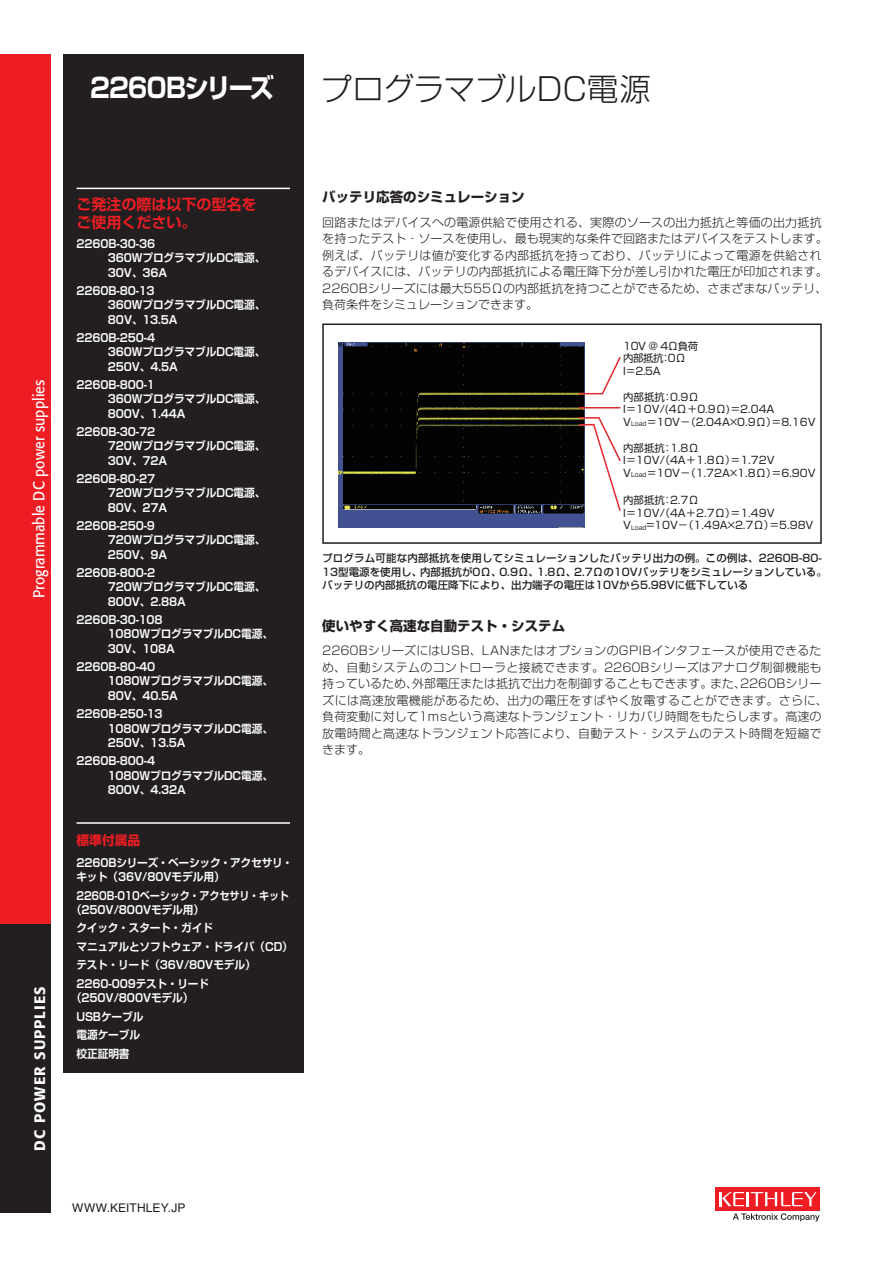
<style>
.page{position:relative;width:893px;height:1263px;background:#fff}
.page>*{position:absolute;margin:0;border:0;box-sizing:border-box;transform-origin:0 0}
.t1{font:300 31.5px "Shin Go Pro";color:#231f20}
.t2{font:700 27px "Shin Go Pro";letter-spacing:-.05em;color:#fff;scale:.9 1}
.t3{font:15.75px "Formata";color:#fff;scale:.9 1}
.t4{font:700 15px/17.9px "Shin Go Pro De";color:#ee1d23}
.t5{font:500 15px "Formata";letter-spacing:.07em;color:#fff}
.t6{font:700 13.5px "Shin Go Pro";color:#231f20}
.t7{font:700 12.75px "Shin Go Pro";color:#ee1d23}
.t8{font:300 12px/16.5px "Shin Go Pro";letter-spacing:.005em;color:#231f20}
.t9{font:12px "Helvetica LT Std";letter-spacing:.01em;color:#231f20}
.t10{font:700 11.25px/14.2px "Shin Go Pro De";letter-spacing:-.01em;color:#fff;scale:.95 1}
.t11{font:700 11.25px/14.2px "Shin Go Pro De";letter-spacing:-.01em;color:#fff;scale:.9 1}
.t12{font:500 10.5px/13.5px "Shin Go Pro";color:#231f20}
.t13{font:10.35px/12.5px "Shin Go Pro";color:#231f20}
.t14{font:10.35px/12.5px "Shin Go Pro";letter-spacing:-.04em;color:#231f20}
.s1{font-size:6px}
</style>
<div class="page">
<div style="left:0;top:54px;width:51px;height:870px;background:#ee1d23"></div>
<div style="left:0;top:924px;width:51px;height:288px;background:#231f20"></div>
<div style="left:715px;top:1187px;width:105px;height:24px;background:#ee1d23"></div>
<hr style="left:746px;top:1192px;width:3px;height:14px;background:#fff">
<svg style="left:720px;top:1192px;width:24px;height:14px"></svg>
<svg style="left:751px;top:1192px;width:65px;height:14px"></svg>
<svg style="left:733px;top:1213px;width:86px;height:8px"></svg>
<div style="left:63px;top:54px;width:241px;height:1018px;background:#231f20"></div>
<hr style="left:76px;top:188px;width:214px;height:1px;background:#fff">
<hr style="left:76px;top:822px;width:214px;height:2px;background:#fff">
<img style="left:338px;top:342px;width:247px;height:185px">
<svg style="left:578px;top:356px;width:43px;height:39px"></svg>
<hr style="left:579px;top:407px;width:41px;height:1px;background:#e22c32">
<svg style="left:578px;top:416px;width:43px;height:96px"></svg>
<div style="left:555px;top:515px;width:30px;height:12px;background:#415191"></div>
<div style="left:322px;top:323px;width:500px;height:221px;border:2px solid #231f20"></div>
<h2 class="t2" style="left:90px;top:66px;width:206px">2260Bシリーズ</h2>
<h1 class="t1" style="left:320px;top:63px;width:332px">プログラマブルDC電源</h1>
<h3 class="t3" style="left:29px;top:598px;width:244px;rotate:-90deg">Programmable DC power supplies</h3>
<h3 class="t5" style="left:30px;top:1150px;width:166px;rotate:-90deg">DC POWER SUPPLIES</h3>
<h3 class="t4" style="left:76px;top:193px;width:181px">ご発注の際は以下の型名をご使用ください。</h3>
<p class="t10" style="left:108px;top:235px;width:167px;text-indent:-32px">2260B-30-36<br>360WプログラマブルDC電源、<br>30V、36A</p>
<p class="t10" style="left:108px;top:282px;width:167px;text-indent:-32px">2260B-80-13<br>360WプログラマブルDC電源、<br>80V、13.5A</p>
<p class="t10" style="left:108px;top:329px;width:167px;text-indent:-31px">2260B-250-4<br>360WプログラマブルDC電源、<br>250V、4.5A</p>
<p class="t10" style="left:108px;top:376px;width:167px;text-indent:-31px">2260B-800-1<br>360WプログラマブルDC電源、<br>800V、1.44A</p>
<p class="t10" style="left:108px;top:423px;width:167px;text-indent:-32px">2260B-30-72<br>720WプログラマブルDC電源、<br>30V、72A</p>
<p class="t10" style="left:108px;top:470px;width:167px;text-indent:-32px">2260B-80-27<br>720WプログラマブルDC電源、<br>80V、27A</p>
<p class="t10" style="left:108px;top:517px;width:167px;text-indent:-31px">2260B-250-9<br>720WプログラマブルDC電源、<br>250V、9A</p>
<p class="t10" style="left:108px;top:564px;width:167px;text-indent:-32px">2260B-800-2<br>720WプログラマブルDC電源、<br>800V、2.88A</p>
<p class="t10" style="left:108px;top:611px;width:176px;text-indent:-31px">2260B-30-108<br>1080WプログラマブルDC電源、<br>30V、108A</p>
<p class="t10" style="left:108px;top:658px;width:176px;text-indent:-31px">2260B-80-40<br>1080WプログラマブルDC電源、<br>80V、40.5A</p>
<p class="t10" style="left:108px;top:705px;width:176px;text-indent:-31px">2260B-250-13<br>1080WプログラマブルDC電源、<br>250V、13.5A</p>
<p class="t10" style="left:108px;top:752px;width:176px;text-indent:-31px">2260B-800-4<br>1080WプログラマブルDC電源、<br>800V、4.32A</p>
<p class="t7" style="left:76px;top:830px;width:65px">標準付属品</p>
<p class="t10" style="left:76px;top:854px;width:229px">2260Bシリーズ・ベーシック・アクセサリ・キット（36V/80Vモデル用）</p>
<p class="t11" style="left:71px;top:887px;width:243px;text-indent:5px">2260B-010ベーシック・アクセサリ・キット（250V/800Vモデル用）</p>
<p class="t10" style="left:76px;top:917px;width:229px;line-height:18.5px">クイック・スタート・ガイド<br>マニュアルとソフトウェア・ドライバ（CD）テスト・リード（36V/80Vモデル）<br>2260-009テスト・リード</p>
<p class="t10" style="left:76px;top:987px;width:125px;line-height:18.5px;text-indent:-5px">（250V/800Vモデル）<br>USBケーブル<br>電源ケーブル<br>校正証明書</p>
<p class="t9" style="left:72px;top:1201px;width:115px">WWW.KEITHLEY.JP</p>
<p class="t6" style="left:322px;top:186px;width:204px">バッテリ応答のシミュレーション</p>
<p class="t8" style="left:322px;top:212px;width:507px">回路またはデバイスへの電源供給で使用される、実際のソースの出力抵抗と等価の出力抵抗を持ったテスト・ソースを使用し、最も現実的な条件で回路またはデバイスをテストします。例えば、バッテリは値が変化する内部抵抗を持っており、バッテリによって電源を供給されるデバイスには、バッテリの内部抵抗による電圧降下分が差し引かれた電圧が印加されます。2260Bシリーズには最大555Ωの内部抵抗を持つことができるため、さまざまなバッテリ、負荷条件をシミュレーションできます。</p>
<p class="t14" style="left:623px;top:339px;width:76px">10V @ 4Ω負荷内部抵抗：0Ω<br>I=2.5A</p>
<p class="t13" style="left:623px;top:389px;width:194px">内部抵抗：0.9Ω<br>I=10V/(4Ω＋0.9Ω)=2.04A<br>V<span class="s1">Load</span> =10V－（2.04A×0.9Ω）=8.16V</p>
<p class="t13" style="left:623px;top:440px;width:194px">内部抵抗：1.8Ω<br>I=10V/（4A＋1.8Ω）=1.72V<br>V<span class="s1">Load</span> =10V－（1.72A×1.8Ω）=6.90V</p>
<p class="t13" style="left:623px;top:493px;width:192px">内部抵抗：2.7Ω<br>I=10V/（4A＋2.7Ω）=1.49V<br>V<span class="s1">Load</span>=10V－（1.49A×2.7Ω）=5.98V</p>
<p class="t12" style="left:322px;top:550px;width:506px">プログラム可能な内部抵抗を使用してシミュレーションしたバッテリ出力の例。この例は、2260B-80-<br>13型電源を使用し、内部抵抗が0Ω、0.9Ω、1.8Ω、2.7Ωの10Vバッテリをシミュレーションしている。バッテリの内部抵抗の電圧降下により、出力端子の電圧は10Vから5.98Vに低下している</p>
<p class="t6" style="left:322px;top:615px;width:244px">使いやすく高速な自動テスト・システム</p>
<p class="t8" style="left:322px;top:641px;width:507px">2260BシリーズにはUSB、LANまたはオプションのGPIBインタフェースが使用できるため、自動システムのコントローラと接続できます。2260Bシリーズはアナログ制御機能も持っているため、外部電圧または抵抗で出力を制御することもできます。また、2260Bシリーズには高速放電機能があるため、出力の電圧をすばやく放電することができます。さらに、負荷変動に対して1msという高速なトランジェント・リカバリ時間をもたらします。高速の放電時間と高速なトランジェント応答により、自動テスト・システムのテスト時間を短縮できます。</p>
</div>
